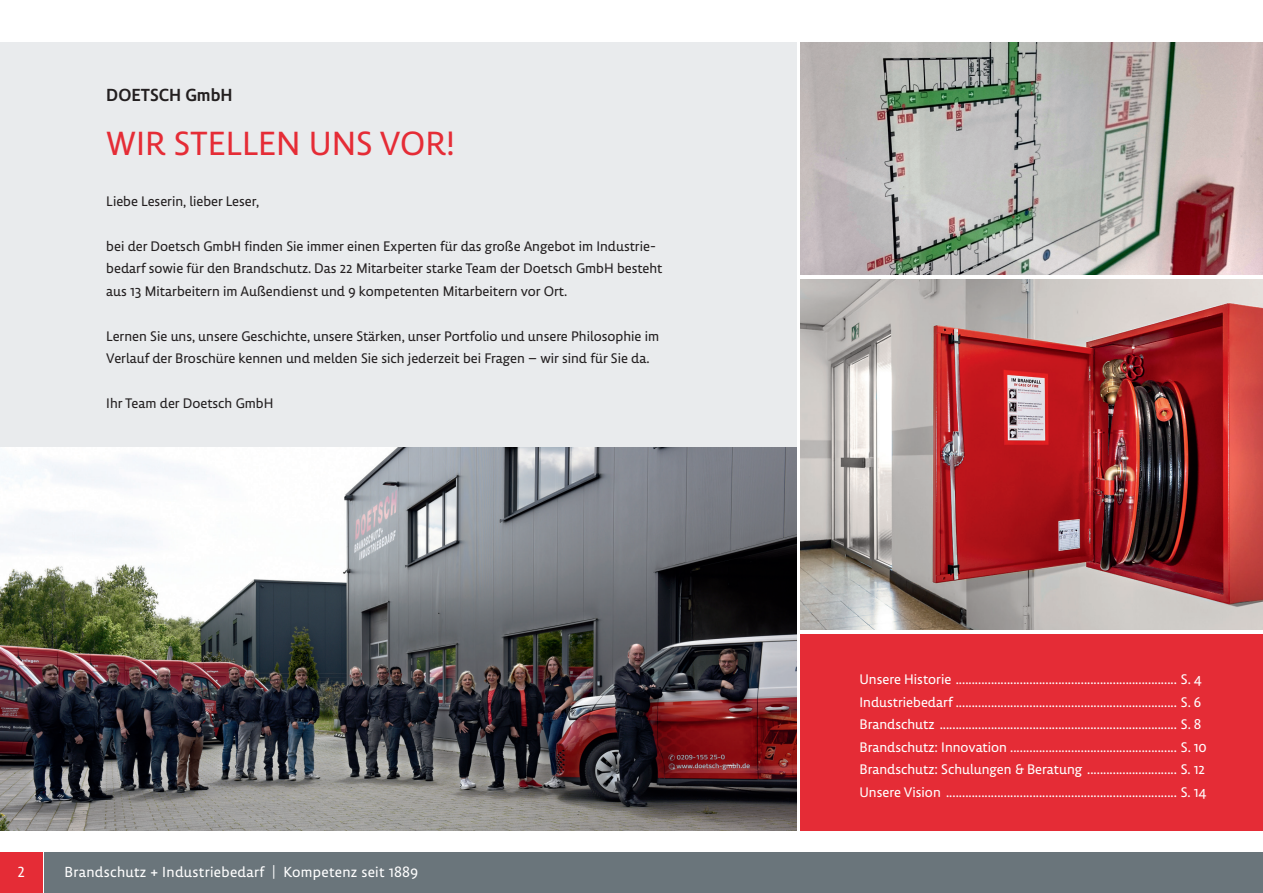
<style>
.page{position:relative;width:1263px;height:893px;background:#fff}
.page>*{position:absolute;margin:0;border:0;box-sizing:border-box;transform-origin:0 0}
.t1{font:34.5px "Lemon Sans Next";color:#e52c36}
.t2{font:500 18px "Lemon Sans Next";color:#231f20}
.t3{font:15px "Lemon Sans Next";letter-spacing:.02em;color:#fff}
.t4{font:14.25px/22.5px "Lemon Sans Next";color:#fff}
.t5{font:14.25px/22.5px "Lemon Sans Next";color:#231f20}
</style>
<div class="page">
<div style="left:45px;top:853px;width:1218px;height:40px;background:#6a757b"></div>
<div style="left:0;top:853px;width:43px;height:40px;background:#e52c36"></div>
<div style="left:0;top:43px;width:797px;height:787px;background:#e9ebed"></div>
<img style="left:801px;top:279px;width:462px;height:351px">
<img style="left:801px;top:43px;width:462px;height:232px">
<div style="left:801px;top:634px;width:462px;height:196px;background:#e52c36"></div>
<img style="left:0;top:448px;width:797px;height:382px">
<p class="t2" style="left:106px;top:84px;width:128px">DOETSCH GmbH</p>
<h1 class="t1" style="left:106px;top:123px;width:350px">WIR STELLEN UNS VOR!</h1>
<p class="t5" style="left:106px;top:190px;width:155px">Liebe Leserin, lieber Leser,</p>
<p class="t5" style="left:106px;top:235px;width:558px">bei der Doetsch GmbH finden Sie immer einen Experten für das große Angebot im Industrie&shy;bedarf sowie für den Brandschutz. Das 22 Mitarbeiter starke Team der Doetsch GmbH besteht aus 13 Mitarbeitern im Außendienst und 9 kompetenten Mitarbeitern vor Ort.</p>
<p class="t5" style="left:106px;top:325px;width:554px">Lernen Sie uns, unsere Geschichte, unsere Stärken, unser Portfolio und unsere Philosophie im<br>Verlauf der Broschüre kennen und melden Sie sich jederzeit bei Fragen – wir sind für Sie da.</p>
<p class="t5" style="left:106px;top:392px;width:169px">Ihr Team der Doetsch GmbH</p>
<p class="t3" style="left:18px;top:863px;width:8px">2</p>
<p class="t3" style="left:65px;top:863px;width:355px">Brandschutz + Industriebedarf | Kompetenz seit 1889</p>
<p class="t4" style="left:859px;top:668px;width:349px">Unsere Historie ..................................................................... S. 4<br>Industriebedarf ..................................................................... S. 6<br>Brandschutz .......................................................................... S. 8<br>Brandschutz: Innovation .................................................... S. 10<br>Brandschutz: Schulungen &amp; Beratung ............................ S. 12<br>Unsere Vision ........................................................................ S. 14</p>
</div>
